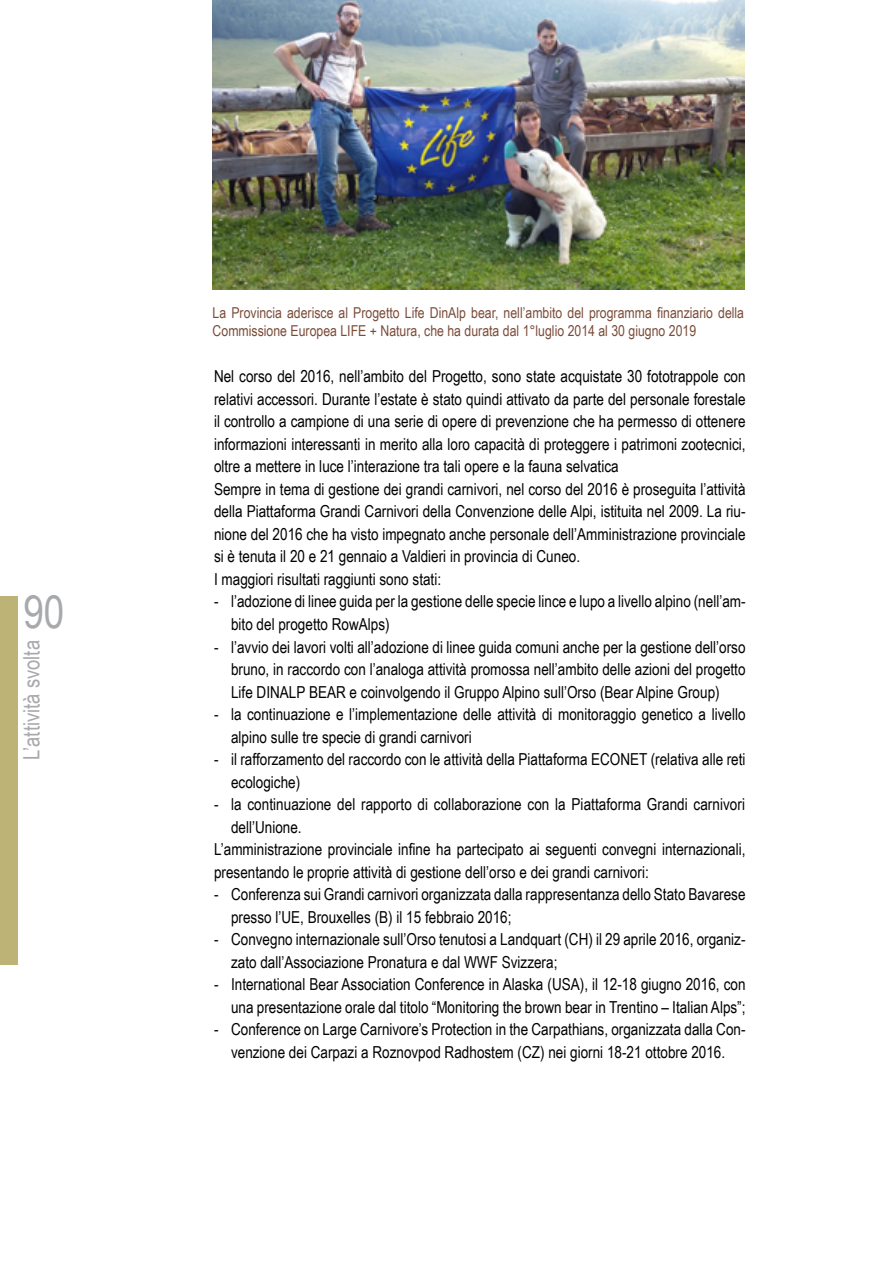
<style>
.page{position:relative;width:893px;height:1263px;background:#fff}
.page>*{position:absolute;margin:0;border:0;box-sizing:border-box;transform-origin:0 0}
.t1{font:45px "Arial Narrow";color:#a7a9ac}
.t2{font:22.5px "Arial Narrow";color:#a7a9ac}
.t3{font:16.5px/22.5px "Arial Narrow";color:#000}
.t4{font:15px/18px "Arial Narrow";color:#7b4c39}
</style>
<div class="page">
<div style="left:0;top:596px;width:18px;height:368px;background:#beb376"></div>
<img style="left:213px;top:0;width:531px;height:289px">
<h1 class="t1" style="left:23px;top:579px;width:43px">90</h1>
<h2 class="t2" style="left:15px;top:760px;width:121px;rotate:-90deg">L’attività svolta</h2>
<p class="t4" style="left:213px;top:303px;width:533px">La Provincia aderisce al Progetto Life DinAlp bear, nell’ambito del programma finanziario della<br>Commissione Europea LIFE + Natura, che ha durata dal 1°luglio 2014 al 30 giugno 2019</p>
<p class="t3" style="left:214px;top:365px;width:533px">Nel corso del 2016, nell’ambito del Progetto, sono state acquistate 30 fototrappole con relativi accessori. Durante l’estate è stato quindi attivato da parte del personale forestale il controllo a campione di una serie di opere di prevenzione che ha permesso di ottenere informazioni interessanti in merito alla loro capacità di proteggere i patrimoni zootecnici, oltre a mettere in luce l’interazione tra tali opere e la fauna selvatica<br>Sempre in tema di gestione dei grandi carnivori, nel corso del 2016 è proseguita l’attività della Piattaforma Grandi Carnivori della Convenzione delle Alpi, istituita nel 2009. La riu&shy;nione del 2016 che ha visto impegnato anche personale dell’Amministrazione provinciale si è tenuta il 20 e 21 gennaio a Valdieri in provincia di Cuneo.<br>I maggiori risultati raggiunti sono stati:</p>
<p class="t3" style="left:231px;top:590px;width:516px;text-indent:-17px">- l’adozione di linee guida per la gestione delle specie lince e lupo a livello alpino (nell’am&shy;bito del progetto RowAlps)</p>
<p class="t3" style="left:231px;top:635px;width:516px;text-align:justify;text-indent:-17px">- l’avvio dei lavori volti all’adozione di linee guida comuni anche per la gestione dell’orso bruno, in raccordo con l’analoga attività promossa nell’ambito delle azioni del progetto Life DINALP BEAR e coinvolgendo il Gruppo Alpino sull’Orso (Bear Alpine Group)</p>
<p class="t3" style="left:231px;top:702px;width:516px;text-indent:-17px">- la continuazione e l’implementazione delle attività di monitoraggio genetico a livello alpino sulle tre specie di grandi carnivori</p>
<p class="t3" style="left:231px;top:747px;width:516px;text-indent:-17px">- il rafforzamento del raccordo con le attività della Piattaforma ECONET (relativa alle reti ecologiche)</p>
<p class="t3" style="left:214px;top:792px;width:533px">- la continuazione del rapporto di collaborazione con la Piattaforma Grandi carnivori</p>
<p class="t3" style="left:231px;top:815px;width:72px">dell’Unione.</p>
<p class="t3" style="left:214px;top:837px;width:533px">L’amministrazione provinciale infine ha partecipato ai seguenti convegni internazionali,</p>
<p class="t3" style="left:214px;top:860px;width:436px">presentando le proprie attività di gestione dell’orso e dei grandi carnivori:</p>
<p class="t3" style="left:231px;top:882px;width:516px;text-indent:-17px">- Conferenza sui Grandi carnivori organizzata dalla rappresentanza dello Stato Bavarese presso l’UE, Brouxelles (B) il 15 febbraio 2016;</p>
<p class="t3" style="left:231px;top:927px;width:516px;text-indent:-17px">- Convegno internazionale sull’Orso tenutosi a Landquart (CH) il 29 aprile 2016, organiz&shy;zato dall’Associazione Pronatura e dal WWF Svizzera;</p>
<p class="t3" style="left:214px;top:972px;width:533px;text-align:right">- International Bear Association Conference in Alaska (USA), il 12-18 giugno 2016, con una presentazione orale dal titolo “Monitoring the brown bear in Trentino – Italian Alps”;</p>
<p class="t3" style="left:214px;top:1017px;width:533px;text-align:center">- Conference on Large Carnivore’s Protection in the Carpathians, organizzata dalla Con&shy;venzione dei Carpazi a Roznovpod Radhostem (CZ) nei giorni 18-21 ottobre 2016.</p>
</div>
